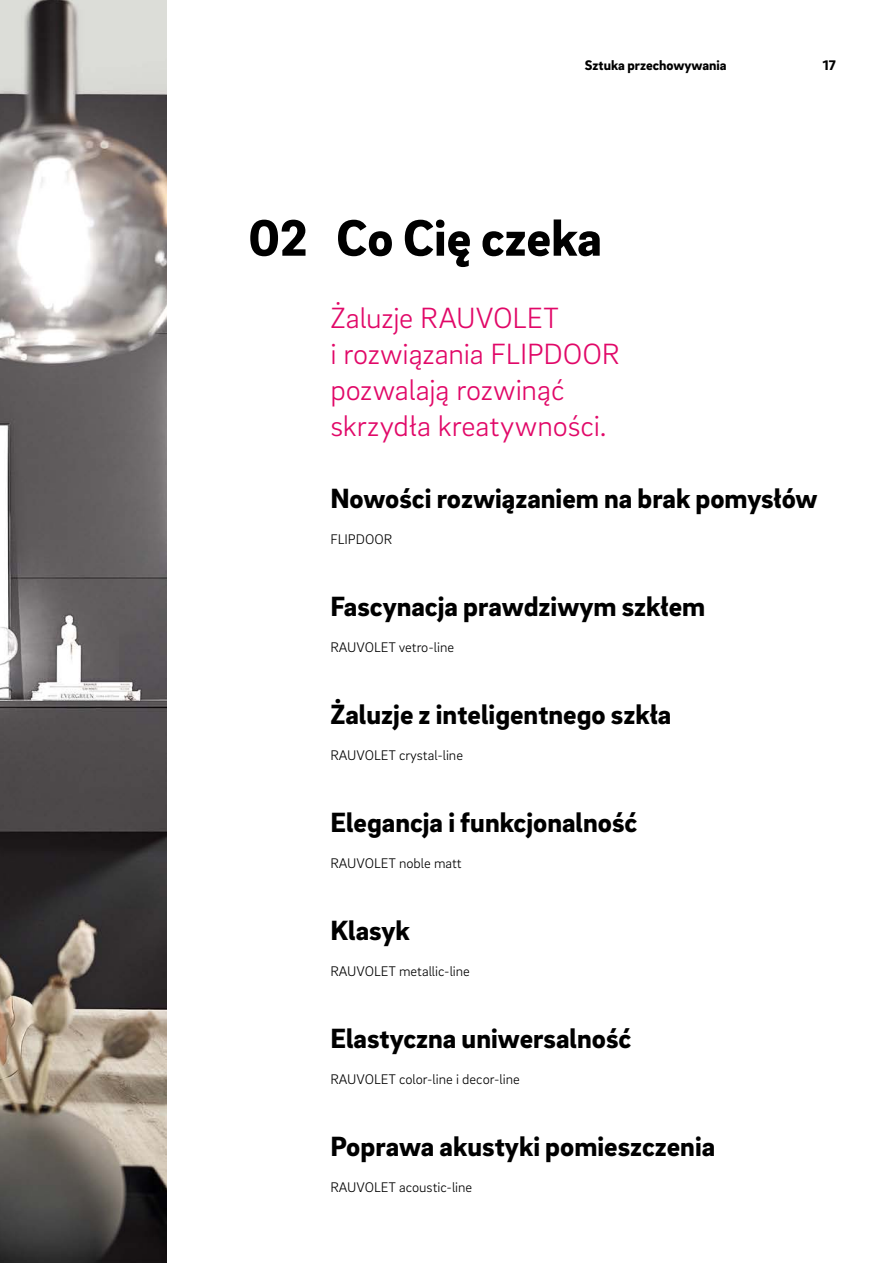
<style>
.page{position:relative;width:893px;height:1263px;background:#fff}
.page>*{position:absolute;margin:0;border:0;box-sizing:border-box;transform-origin:0 0}
._01__Headline_-_35pt{font:900 52.5px "Brix Sans";color:#000}
._11__Highlighter_-_2{font:300 30px/36px "Brix Sans";letter-spacing:-.005em;color:#e10868}
._03__Headline_-_19pt{font:900 28.5px "Brix Sans";color:#000}
._16__Body_text_-_9_5{font:300 14.25px "Brix Sans";color:#000}
.MP__Live_column_titl{font:900 14.25px "Brix Sans";color:#000}
.MP__Page_numbers_-_9{font:900 14.25px "Brix Sans";color:#000}
</style>
<div class="page">
<img style="left:0;top:0;width:166px;height:1263px">
<p class="MP__Live_column_titl" style="left:585px;top:56px;width:143px">Sztuka przechowywania</p>
<p class="MP__Page_numbers_-_9" style="left:823px;top:56px;width:14px">17</p>
<p class="_01__Headline_-_35pt" style="left:248px;top:203px;width:355px">02 Co Cię czeka</p>
<p class="_11__Highlighter_-_2" style="left:330px;top:298px;width:291px">Żaluzje RAUVOLET<br>i rozwiązania FLIPDOOR pozwalają rozwinąć skrzydła kreatywności.</p>
<p class="_03__Headline_-_19pt" style="left:330px;top:479px;width:489px">Nowości rozwiązaniem na brak pomysłów</p>
<p class="_16__Body_text_-_9_5" style="left:330px;top:530px;width:63px">FLIPDOOR</p>
<p class="_03__Headline_-_19pt" style="left:330px;top:587px;width:376px">Fascynacja prawdziwym szkłem</p>
<p class="_16__Body_text_-_9_5" style="left:330px;top:638px;width:125px">RAUVOLET vetro-line</p>
<p class="_03__Headline_-_19pt" style="left:330px;top:695px;width:343px">Żaluzje z inteligentnego szkła</p>
<p class="_16__Body_text_-_9_5" style="left:330px;top:746px;width:134px">RAUVOLET crystal-line</p>
<p class="_03__Headline_-_19pt" style="left:330px;top:803px;width:308px">Elegancja i funkcjonalność</p>
<p class="_16__Body_text_-_9_5" style="left:330px;top:854px;width:133px">RAUVOLET noble matt</p>
<p class="_03__Headline_-_19pt" style="left:330px;top:911px;width:81px">Klasyk</p>
<p class="_16__Body_text_-_9_5" style="left:330px;top:962px;width:141px">RAUVOLET metallic-line</p>
<p class="_03__Headline_-_19pt" style="left:330px;top:1019px;width:302px">Elastyczna uniwersalność</p>
<p class="_16__Body_text_-_9_5" style="left:330px;top:1070px;width:191px">RAUVOLET color-line i decor-line</p>
<p class="_03__Headline_-_19pt" style="left:330px;top:1127px;width:386px">Poprawa akustyki pomieszczenia</p>
<p class="_16__Body_text_-_9_5" style="left:330px;top:1178px;width:143px">RAUVOLET acoustic-line</p>
</div>
